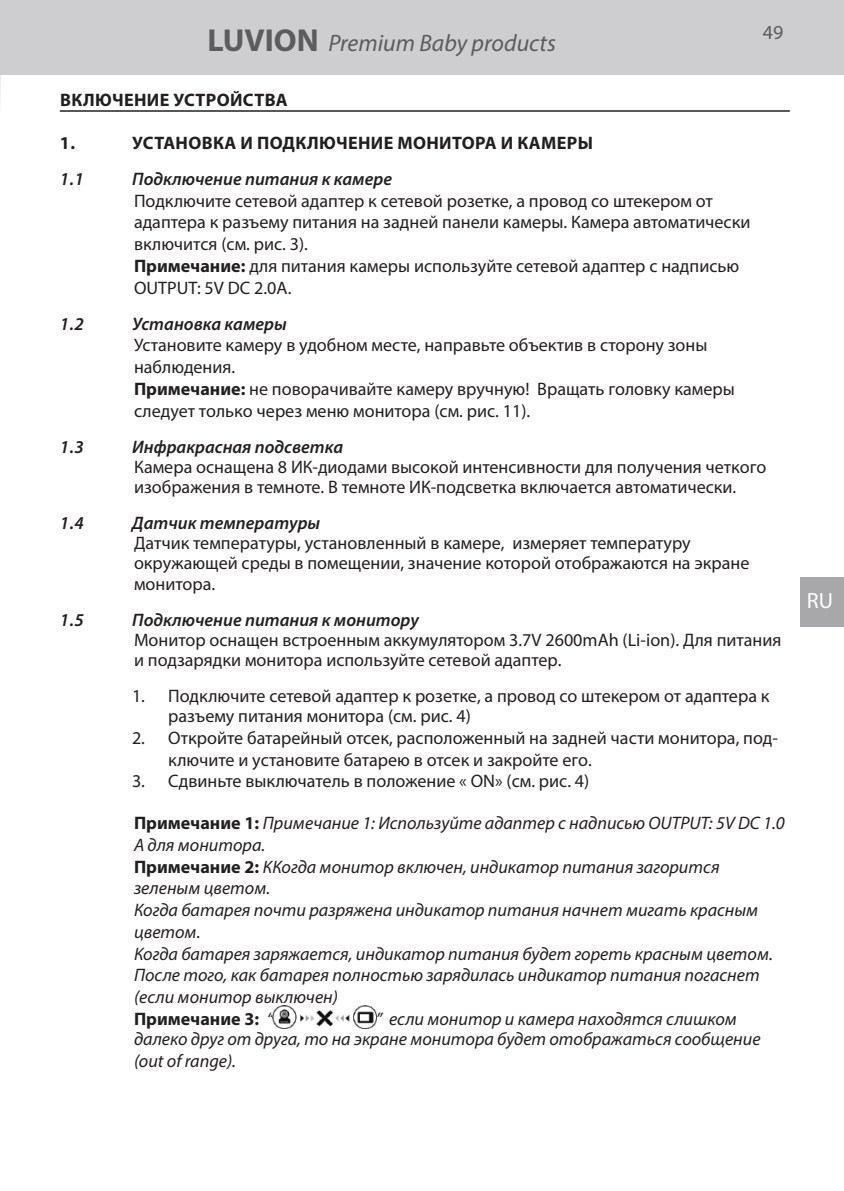
<style>
.page{position:relative;width:844px;height:1191px;background:#fff}
.page>*{position:absolute;margin:0;border:0;box-sizing:border-box;transform-origin:0 0}
.t1{font:italic 23.8px "Myriad Pro";color:#5c5c5f}
.t2{font:22.05px "Myriad Pro";color:#fff}
.t3{font:19.95px "Myriad Pro";color:#5c5c5f}
.t4{font:18.2px/21.7px "Myriad Pro";color:#231f20}
.t5{font:italic 18.2px/21.7px "Myriad Pro";color:#231f20}
.t6{font:italic 600 18.2px "Myriad Pro";color:#231f20}
.t7{font:700 18.2px "Myriad Pro";letter-spacing:.02em;color:#231f20}
.s1{font-weight:700;font-style:normal;font-size:31.85px}
.s2{font-weight:700}
.s3{font-weight:700;font-style:normal}
</style>
<div class="page">
<div style="left:0;top:0;width:843px;height:74px;background:#ceced1"></div>
<hr style="left:0;top:53px;width:1px;height:66px;background:#ceced1">
<hr style="left:60px;top:110px;width:729px;height:2px;background:#57585a">
<img style="left:273px;top:1005px;width:103px;height:23px">
<div style="left:799px;top:577px;width:44px;height:50px;background:#a8a8ab"></div>
<p class="t3" style="left:762px;top:20px;width:22px">49</p>
<h1 class="t1" style="left:207px;top:28px;width:350px"><span class="s1">LUVION</span> Premium Baby products</h1>
<p class="t7" style="left:60px;top:88px;width:229px">ВКЛЮЧЕНИЕ УСТРОЙСТВА</p>
<p class="t7" style="left:60px;top:131px;width:17px">1.</p>
<p class="t7" style="left:132px;top:131px;width:462px">УСТАНОВКА И ПОДКЛЮЧЕНИЕ МОНИТОРА И КАМЕРЫ</p>
<p class="t6" style="left:60px;top:167px;width:25px">1.1</p>
<p class="t6" style="left:132px;top:167px;width:261px">Подключение питания к камере</p>
<p class="t4" style="left:134px;top:189px;width:617px">Подключите сетевой адаптер к сетевой розетке, а провод со штекером от адаптера к разъему питания на задней панели камеры. Камера автоматически включится (см. рис. 3).<br><span class="s2">Примечание:</span> для питания камеры используйте сетевой адаптер с надписью OUTPUT: 5V DC 2.0A.</p>
<p class="t6" style="left:60px;top:312px;width:25px">1.2</p>
<p class="t6" style="left:132px;top:312px;width:156px">Установка камеры</p>
<p class="t4" style="left:134px;top:334px;width:602px">Установите камеру в удобном месте, направьте объектив в сторону зоны наблюдения.<br><span class="s2">Примечание:</span> не поворачивайте камеру вручную! Вращать головку камеры следует только через меню монитора (см. рис. 11).</p>
<p class="t6" style="left:60px;top:435px;width:25px">1.3</p>
<p class="t6" style="left:132px;top:435px;width:212px">Инфракрасная подсветка</p>
<p class="t4" style="left:134px;top:456px;width:633px;line-height:19.9px">Камера оснащена 8 ИК-диодами высокой интенсивности для получения четкого изображения в темноте. В темноте ИК-подсветка включается автоматически.</p>
<p class="t6" style="left:60px;top:511px;width:25px">1.4</p>
<p class="t6" style="left:132px;top:511px;width:189px">Датчик температуры</p>
<p class="t4" style="left:134px;top:533px;width:617px;line-height:19.9px">Датчик температуры, установленный в камере, измеряет температуру окружающей среды в помещении, значение которой отображаются на экране монитора.</p>
<p class="t6" style="left:60px;top:608px;width:25px">1.5</p>
<p class="t6" style="left:132px;top:608px;width:288px">Подключение питания к монитору</p>
<p class="t4" style="left:134px;top:629px;width:648px;line-height:19.9px">Монитор оснащен встроенным аккумулятором 3.7V 2600mAh (Li-ion). Для питания и подзарядки монитора используйте сетевой адаптер.</p>
<p class="t4" style="left:168px;top:686px;width:602px;line-height:19.9px;text-indent:-36px">1. Подключите сетевой адаптер к розетке, а провод со штекером от адаптера к разъему питания монитора (см. рис. 4)</p>
<p class="t4" style="left:168px;top:726px;width:611px;text-indent:-36px">2. Откройте батарейный отсек, расположенный на задней части монитора, под&shy;ключите и установите батарею в отсек и закройте его.</p>
<p class="t4" style="left:132px;top:770px;width:459px">3. Сдвиньте выключатель в положение « ON» (см. рис. 4)</p>
<p class="t5" style="left:134px;top:812px;width:652px"><span class="s3">Примечание 1:</span> Примечание 1: Используйте адаптер с надписью OUTPUT: 5V DC 1.0<br>A для монитора.<br><span class="s3">Примечание 2:</span> ККогда монитор включен, индикатор питания загорится зеленым цветом.<br>Когда батарея почти разряжена индикатор питания начнет мигать красным цветом.<br>Когда батарея заряжается, индикатор питания будет гореть красным цветом.<br>После того, как батарея полностью зарядилась индикатор питания погаснет (если монитор выключен)<br><span class="s3">Примечание 3:</span> “</p>
<p class="t5" style="left:134px;top:1007px;width:628px;text-indent:242px">” если монитор и камера находятся слишком далеко друг от друга, то на экране монитора будет отображаться сообщение (out of range).</p>
<p class="t2" style="left:806px;top:587px;width:28px">RU</p>
</div>
